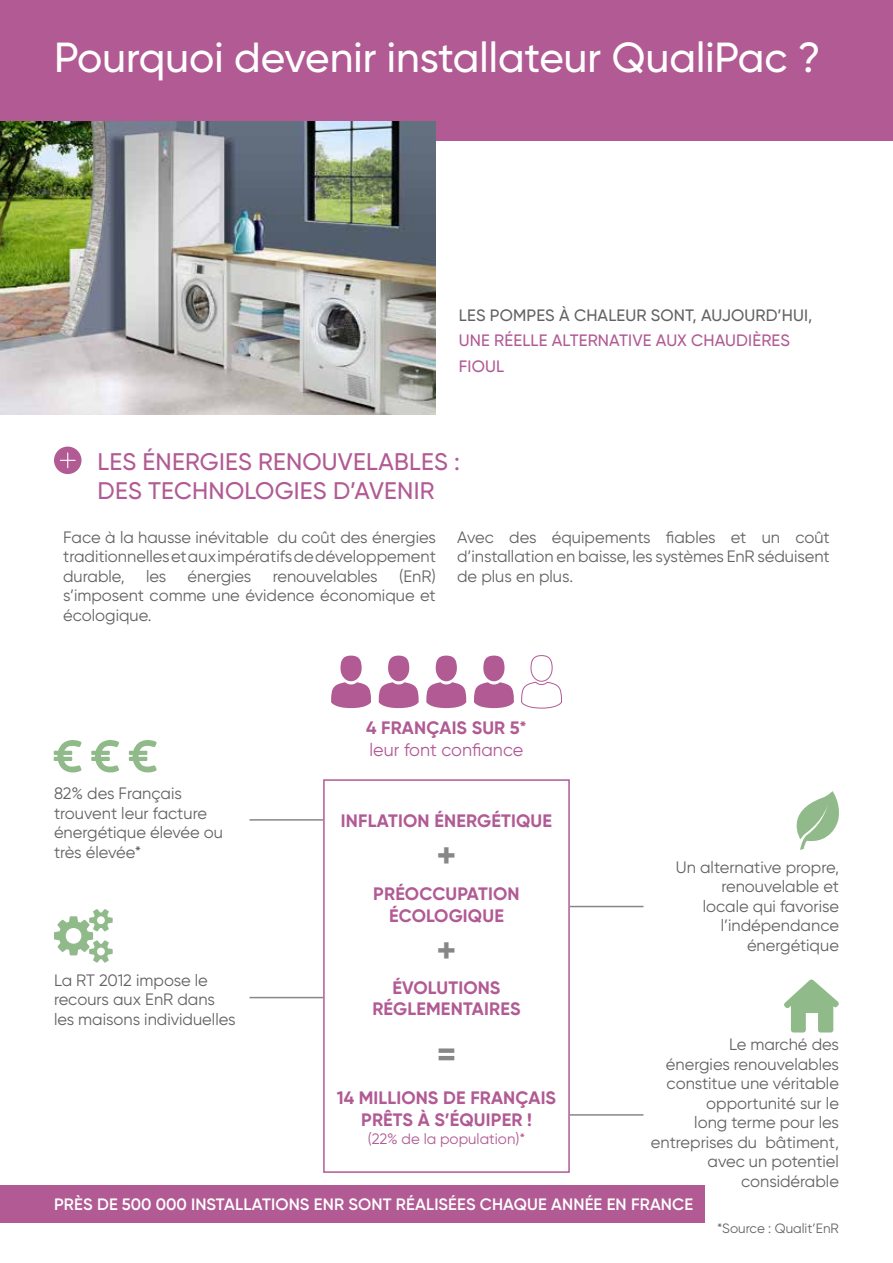
<style>
.page{position:relative;width:893px;height:1263px;background:#fff}
.page>*{position:absolute;margin:0;border:0;box-sizing:border-box;transform-origin:0 0}
.t1{font:500 42px "Gilroy";color:#fff}
.t2{font:700 36px "Gilroy";color:#878787}
.t3{font:500 24px/28.5px "Gilroy";letter-spacing:.01em;color:#b15a94}
.t4{font:700 18px/21.6px "Gilroy";letter-spacing:.01em;color:#b15a94;text-align:center}
.t5{font:18px "Gilroy";color:#b15a94}
.t6{font:16.5px/19.5px "Gilroy";color:#646363;text-align:justify}
.t7{font:600 16.5px "Gilroy";letter-spacing:.01em;color:#fff}
.t8{font:500 16.5px/25.5px "Gilroy";letter-spacing:.01em;color:#b15a94}
.t9{font:500 16.5px "Gilroy";letter-spacing:.01em;color:#646363}
.t10{font:15px "Gilroy";color:#b15a94}
.t11{font:13.5px "Gilroy";color:#646363}
</style>
<div class="page">
<div style="left:0;top:0;width:893px;height:140px;background:#b15a94"></div>
<img style="left:0;top:121px;width:436px;height:294px">
<div style="left:54px;top:447px;width:27px;height:27px;background:#b15a94;border-radius:50%"></div>
<svg style="left:60px;top:452px;width:16px;height:16px"></svg>
<div style="left:340px;top:656px;width:22px;height:25px;background:#b15a94;border-radius:50%"></div>
<svg style="left:331px;top:682px;width:40px;height:26px"></svg>
<div style="left:388px;top:656px;width:21px;height:25px;background:#b15a94;border-radius:50%"></div>
<svg style="left:379px;top:682px;width:40px;height:26px"></svg>
<div style="left:436px;top:656px;width:21px;height:25px;background:#b15a94;border-radius:50%"></div>
<svg style="left:426px;top:682px;width:40px;height:26px"></svg>
<div style="left:483px;top:656px;width:21px;height:25px;background:#b15a94;border-radius:50%"></div>
<svg style="left:474px;top:682px;width:40px;height:26px"></svg>
<div style="left:531px;top:655px;width:21px;height:27px;border:1px solid #b15a94;border-radius:50%"></div>
<svg style="left:521px;top:682px;width:41px;height:27px"></svg>
<div style="left:323px;top:779px;width:247px;height:394px;border:2px solid #b15a94"></div>
<hr style="left:249px;top:819px;width:74px;height:2px;background:#878787">
<hr style="left:570px;top:906px;width:73px;height:1px;background:#878787">
<hr style="left:570px;top:1114px;width:73px;height:2px;background:#878787">
<hr style="left:249px;top:997px;width:74px;height:1px;background:#878787">
<svg style="left:54px;top:740px;width:28px;height:33px"></svg>
<svg style="left:91px;top:740px;width:28px;height:33px"></svg>
<svg style="left:129px;top:740px;width:28px;height:33px"></svg>
<svg style="left:796px;top:791px;width:43px;height:59px"></svg>
<svg style="left:54px;top:909px;width:59px;height:54px"></svg>
<svg style="left:784px;top:979px;width:55px;height:53px"></svg>
<div style="left:0;top:1185px;width:705px;height:38px;background:#b15a94"></div>
<h1 class="t1" style="left:54px;top:31px;width:768px">Pourquoi devenir installateur QualiPac ?</h1>
<p class="t9" style="left:459px;top:305px;width:355px">LES POMPES À CHALEUR SONT, AUJOURD’HUI,</p>
<p class="t8" style="left:459px;top:328px;width:333px">UNE RÉELLE ALTERNATIVE AUX CHAUDIÈRES<br>FIOUL</p>
<h3 class="t3" style="left:98px;top:447px;width:364px">LES ÉNERGIES RENOUVELABLES :<br>DES TECHNOLOGIES D’AVENIR</h3>
<p class="t6" style="left:63px;top:527px;width:374px">Face à la hausse inévitable du coût des énergies traditionnelles et aux impératifs de développement durable,</p>
<p class="t6" style="left:457px;top:527px;width:374px">Avec des équipements fiables et un coût d’installation en baisse, les systèmes EnR séduisent de plus en plus.</p>
<p class="t6" style="left:63px;top:566px;width:374px;text-indent:336px">(EnR) s’imposent comme une évidence économique et écologique.</p>
<p class="t6" style="left:146px;top:566px;width:22px">les</p>
<p class="t6" style="left:188px;top:566px;width:65px">énergies</p>
<p class="t6" style="left:273px;top:566px;width:107px">renouvelables</p>
<p class="t6" style="left:54px;top:784px;width:171px;text-align:left">82% des Français trouvent leur facture énergétique élevée ou très élevée*</p>
<p class="t6" style="left:54px;top:970px;width:183px;text-align:left">La RT 2012 impose le recours aux EnR dans les maisons individuelles</p>
<p class="t4" style="left:366px;top:717px;width:162px">4 FRANÇAIS SUR 5*</p>
<p class="t5" style="left:370px;top:738px;width:155px">leur font confiance</p>
<p class="t4" style="left:341px;top:809px;width:213px">INFLATION ÉNERGÉTIQUE</p>
<h2 class="t2" style="left:436px;top:833px;width:21px">+</h2>
<p class="t4" style="left:373px;top:883px;width:148px">PRÉOCCUPATION<br>ÉCOLOGIQUE</p>
<h2 class="t2" style="left:436px;top:927px;width:21px">+</h2>
<p class="t4" style="left:372px;top:976px;width:150px">ÉVOLUTIONS<br>RÉGLEMENTAIRES</p>
<h2 class="t2" style="left:437px;top:1032px;width:20px">=</h2>
<p class="t4" style="left:337px;top:1087px;width:221px">14 MILLIONS DE FRANÇAIS<br>PRÊTS À S’ÉQUIPER !</p>
<p class="t10" style="left:368px;top:1129px;width:159px">(22% de la population)*</p>
<p class="t6" style="left:676px;top:857px;width:165px;text-align:right">Un alternative propre, renouvelable et locale qui favorise l’indépendance énergétique</p>
<p class="t6" style="left:651px;top:1034px;width:190px;text-align:right">Le marché des<br>énergies renouvelables constitue une véritable opportunité sur le<br>long terme pour les entreprises du bâtiment, avec un potentiel considérable</p>
<p class="t7" style="left:54px;top:1194px;width:641px">PRÈS DE 500 000 INSTALLATIONS ENR SONT RÉALISÉES CHAQUE ANNÉE EN FRANCE</p>
<p class="t11" style="left:717px;top:1220px;width:123px">*Source : Qualit’EnR</p>
</div>
